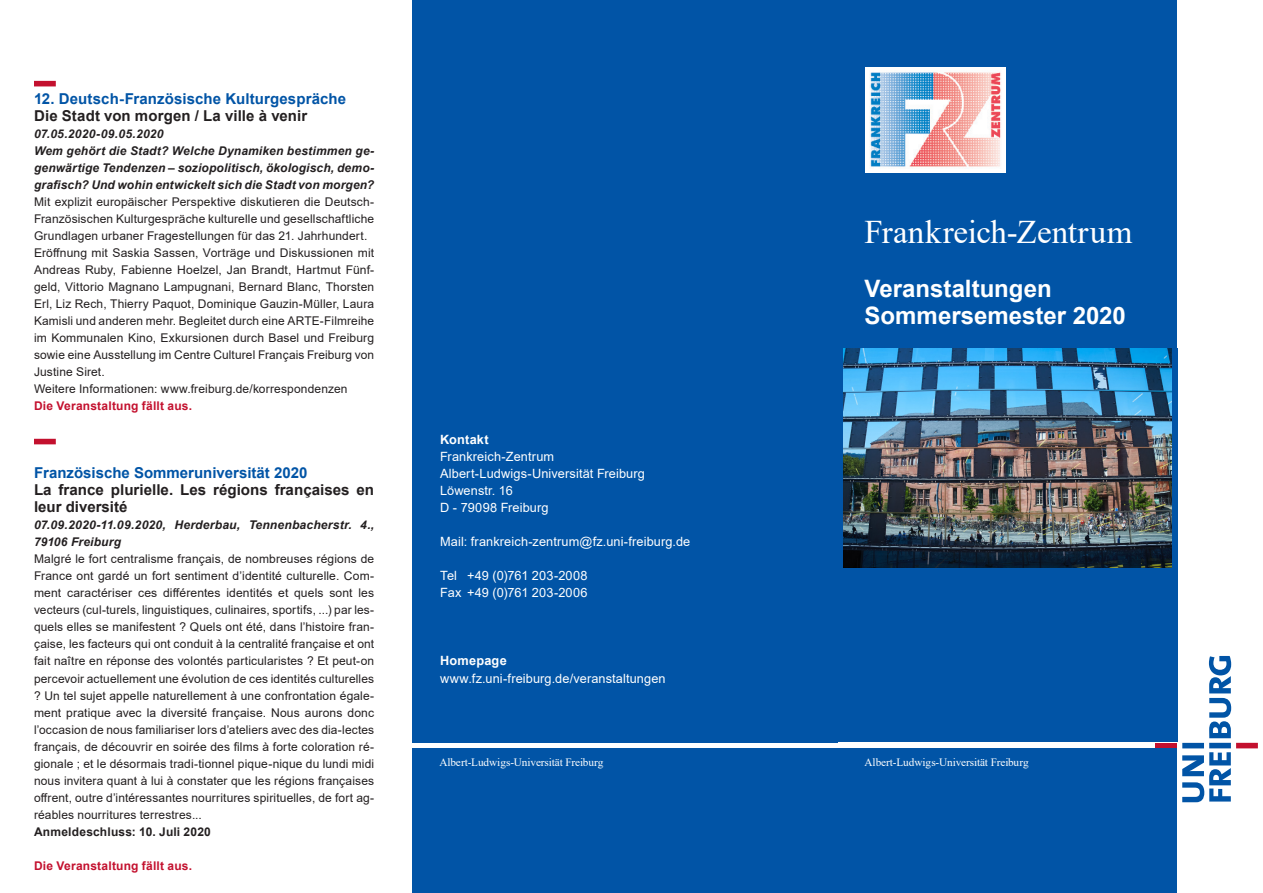
<style>
.page{position:relative;width:1263px;height:893px;background:#fff}
.page>*{position:absolute;margin:0;border:0;box-sizing:border-box;transform-origin:0 0}
._03_Fließtext_8_5pt{font:33px "Times New Roman";color:#fff}
._03_Fließtext_8_5pt-2{font:700 24px "Arial";color:#fff}
._03_Fließtext_8_5pt-3{font:700 15px/17px "Arial";color:#231f20}
._03_Fließtext_8_5pt-4{font:700 15px "Arial";color:#0154a6}
._03_Fließtext_8_5pt-5{font:12.75px "Arial";letter-spacing:.01em;color:#fff}
._03_Fließtext_8_5pt-6{font:700 12.75px "Arial";letter-spacing:.015em;color:#fff}
._03_Fließtext_8_5pt-7{font:12px/17px "Arial";letter-spacing:.01em;color:#231f20;text-align:justify}
._03_Fließtext_8_5pt-8{font:italic 700 12px/17px "Arial";letter-spacing:.02em;color:#231f20}
._03_Fließtext_8_5pt-9{font:700 12px "Arial";letter-spacing:.02em;color:#c3102e}
._03_Fließtext_8_5pt-10{font:700 12px "Arial";letter-spacing:.02em;color:#231f20}
.t1{font:11.25px "Times New Roman";letter-spacing:-.01em;color:#fff}
.s1{font-weight:700;font-style:italic}
</style>
<div class="page">
<div style="left:412px;top:0;width:426px;height:743px;background:#0154a6"></div>
<svg style="left:1182px;top:656px;width:49px;height:146px"></svg>
<div style="left:1236px;top:743px;width:22px;height:5px;background:#c3102e"></div>
<div style="left:1155px;top:743px;width:22px;height:5px;background:#c3102e"></div>
<div style="left:412px;top:748px;width:426px;height:145px;background:#0154a6"></div>
<div style="left:838px;top:748px;width:339px;height:145px;background:#0154a6"></div>
<div style="left:838px;top:0;width:339px;height:359px;background:#0154a6"></div>
<div style="left:836px;top:348px;width:342px;height:393px;background:#0154a6"></div>
<img style="left:843px;top:348px;width:328px;height:219px">
<div style="left:34px;top:81px;width:22px;height:5px;background:#c3102e"></div>
<div style="left:34px;top:439px;width:22px;height:5px;background:#c3102e"></div>
<div style="left:865px;top:67px;width:140px;height:106px;background:#fff"></div>
<img style="left:870px;top:72px;width:131px;height:96px">
<p class="_03_Fließtext_8_5pt-4" style="left:34px;top:88px;width:314px">12. Deutsch-Französische Kulturgespräche</p>
<p class="_03_Fließtext_8_5pt-3" style="left:34px;top:108px;width:275px">Die Stadt von morgen / La ville à venir</p>
<p class="_03_Fließtext_8_5pt-8" style="left:34px;top:126px;width:131px">07.05.2020-09.05.2020</p>
<p class="_03_Fließtext_8_5pt-7" style="left:34px;top:142px;width:342px"><span class="s1">Wem gehört die Stadt? Welche Dynamiken bestimmen ge&shy;genwärtige Tendenzen – soziopolitisch, ökologisch, demo&shy;grafisch? Und wohin entwickelt sich die Stadt von morgen?<br></span>Mit explizit europäischer Perspektive diskutieren die Deutsch-Französischen Kulturgespräche kulturelle und gesellschaftliche Grundlagen urbaner Fragestellungen für das 21. Jahrhundert.</p>
<p class="_03_Fließtext_8_5pt-7" style="left:34px;top:244px;width:342px">Eröffnung mit Saskia Sassen, Vorträge und Diskussionen mit Andreas Ruby, Fabienne Hoelzel, Jan Brandt, Hartmut Fünf&shy;geld, Vittorio Magnano Lampugnani, Bernard Blanc, Thorsten Erl, Liz Rech, Thierry Paquot, Dominique Gauzin-Müller, Laura Kamisli und anderen mehr. Begleitet durch eine ARTE-Filmreihe im Kommunalen Kino, Exkursionen durch Basel und Freiburg sowie eine Ausstellung im Centre Culturel Français Freiburg von Justine Siret.</p>
<p class="_03_Fließtext_8_5pt-7" style="left:34px;top:381px;width:315px">Weitere Informationen: www.freiburg.de/korrespondenzen</p>
<p class="_03_Fließtext_8_5pt-9" style="left:34px;top:398px;width:160px">Die Veranstaltung fällt aus.</p>
<p class="_03_Fließtext_8_5pt-4" style="left:34px;top:463px;width:275px">Französische Sommeruniversität 2020</p>
<p class="_03_Fließtext_8_5pt-3" style="left:34px;top:482px;width:342px">La france plurielle. Les régions françaises en leur diversité</p>
<p class="_03_Fließtext_8_5pt-8" style="left:34px;top:517px;width:342px">07.09.2020-11.09.2020, Herderbau, Tennenbacherstr. 4.,<br>79106 Freiburg</p>
<p class="_03_Fließtext_8_5pt-7" style="left:34px;top:551px;width:342px">Malgré le fort centralisme français, de nombreuses régions de France ont gardé un fort sentiment d’identité culturelle. Com&shy;ment caractériser ces différentes identités et quels sont les vecteurs (cul-turels, linguistiques, culinaires, sportifs, ...) par les&shy;quels elles se manifestent ? Quels ont été, dans l’histoire fran&shy;çaise, les facteurs qui ont conduit à la centralité française et ont fait naître en réponse des volontés particularistes ? Et peut-on percevoir actuellement une évolution de ces identités culturelles ? Un tel sujet appelle naturellement à une confrontation égale&shy;ment pratique avec la diversité française. Nous aurons donc l’occasion de nous familiariser lors d’ateliers avec des dia-lectes français, de découvrir en soirée des films à forte coloration ré&shy;gionale ; et le désormais tradi-tionnel pique-nique du lundi midi nous invitera quant à lui à constater que les régions françaises offrent, outre d’intéressantes nourritures spirituelles, de fort ag&shy;réables nourritures terrestres...</p>
<p class="_03_Fließtext_8_5pt-10" style="left:34px;top:823px;width:178px">Anmeldeschluss: 10. Juli 2020</p>
<p class="_03_Fließtext_8_5pt-9" style="left:34px;top:857px;width:160px">Die Veranstaltung fällt aus.</p>
<p class="_03_Fließtext_8_5pt-6" style="left:440px;top:431px;width:50px">Kontakt</p>
<p class="_03_Fließtext_8_5pt-5" style="left:440px;top:448px;width:115px">Frankreich-Zentrum</p>
<p class="_03_Fließtext_8_5pt-5" style="left:440px;top:465px;width:206px">Albert-Ludwigs-Universität Freiburg</p>
<p class="_03_Fließtext_8_5pt-5" style="left:440px;top:482px;width:74px">Löwenstr. 16</p>
<p class="_03_Fließtext_8_5pt-5" style="left:440px;top:499px;width:110px">D - 79098 Freiburg</p>
<p class="_03_Fließtext_8_5pt-5" style="left:440px;top:533px;width:252px">Mail: frankreich-zentrum@fz.uni-freiburg.de</p>
<p class="_03_Fließtext_8_5pt-5" style="left:440px;top:567px;width:149px">Tel +49 (0)761 203-2008</p>
<p class="_03_Fließtext_8_5pt-5" style="left:440px;top:584px;width:149px">Fax +49 (0)761 203-2006</p>
<p class="_03_Fließtext_8_5pt-6" style="left:440px;top:652px;width:68px">Homepage</p>
<p class="_03_Fließtext_8_5pt-5" style="left:440px;top:669px;width:227px">www.fz.uni-freiburg.de/veranstaltungen</p>
<p class="_03_Fließtext_8_5pt" style="left:865px;top:209px;width:269px">Frankreich-Zentrum</p>
<p class="_03_Fließtext_8_5pt-2" style="left:865px;top:272px;width:189px">Veranstaltungen</p>
<p class="_03_Fließtext_8_5pt-2" style="left:865px;top:299px;width:263px">Sommersemester 2020</p>
<p class="t1" style="left:439px;top:754px;width:166px">Albert-Ludwigs-Universität Freiburg</p>
<p class="t1" style="left:865px;top:754px;width:166px">Albert-Ludwigs-Universität Freiburg</p>
</div>
